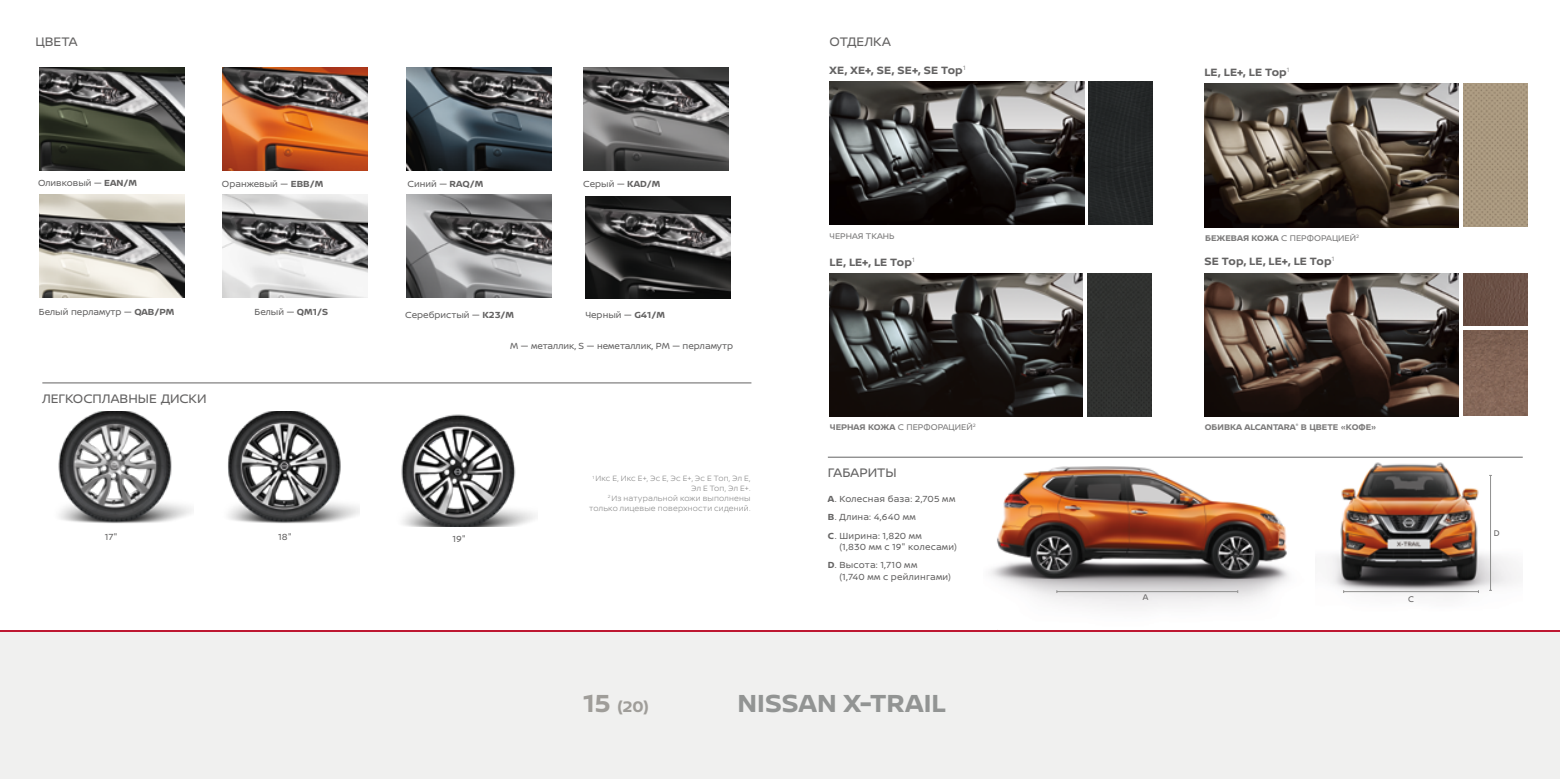
<style>
.page{position:relative;width:1560px;height:780px;background:#fff}
.page>*{position:absolute;margin:0;border:0;box-sizing:border-box;transform-origin:0 0}
.t1{font:700 26.25px "Nissan Brand";letter-spacing:.005em;color:#929493}
.t2{font:700 16.25px "Nissan Brand";color:#9f9d99}
.t3{font:13.12px "Nissan Brand";color:#646363}
.t4{font:700 11.25px "Nissan Brand";letter-spacing:.015em;color:#646363}
.t5{font:9.38px "Nissan Brand";color:#646363}
.t6{font:9.38px/18.4px "Nissan Brand";letter-spacing:.02em;color:#646363}
.t7{font:9.38px "Nissan Brand";letter-spacing:.025em;color:#646363}
.t8{font:8.75px "Nissan Brand";color:#7c7b7b}
.t9{font:700 8.75px "Nissan Brand";color:#7c7b7b}
.t10{font:8.75px "Nissan Brand";color:#646363;scale:.95 1}
.t11{font:300 8.12px/9.8px "Nissan Brand";letter-spacing:.025em;color:#878787;text-align:right}
.s1{font-weight:700}
.s2{font-size:26.25px}
</style>
<div class="page">
<img style="left:58px;top:411px;width:302px;height:112px">
<img style="left:401px;top:414px;width:135px;height:112px">
<div style="left:1088px;top:81px;width:64px;height:144px;background:#232627"></div>
<img style="left:829px;top:81px;width:254px;height:144px">
<img style="left:983px;top:456px;width:332px;height:153px">
<img style="left:1315px;top:456px;width:207px;height:141px">
<img style="left:39px;top:68px;width:145px;height:102px">
<img style="left:223px;top:68px;width:145px;height:102px">
<img style="left:39px;top:194px;width:145px;height:103px">
<img style="left:223px;top:194px;width:145px;height:103px">
<img style="left:406px;top:194px;width:145px;height:103px">
<img style="left:583px;top:68px;width:145px;height:102px">
<img style="left:585px;top:196px;width:145px;height:103px">
<img style="left:406px;top:68px;width:145px;height:102px">
<img style="left:1463px;top:330px;width:63px;height:85px">
<img style="left:1204px;top:273px;width:254px;height:143px">
<img style="left:1463px;top:273px;width:63px;height:52px">
<div style="left:1087px;top:273px;width:63px;height:143px;background:#303130"></div>
<img style="left:829px;top:273px;width:253px;height:143px">
<hr style="left:827px;top:457px;width:695px;height:1px;background:#646363">
<hr style="left:42px;top:382px;width:709px;height:1px;background:#646363">
<hr style="left:1489px;top:475px;width:1px;height:115px;background:#90908f">
<hr style="left:1343px;top:591px;width:135px;height:1px;background:#90908f">
<hr style="left:1056px;top:591px;width:181px;height:1px;background:#90908f">
<img style="left:1463px;top:83px;width:63px;height:143px">
<img style="left:1204px;top:84px;width:254px;height:143px">
<div style="left:0;top:630px;width:1559px;height:16px;background:#bd1731"></div>
<div style="left:0;top:632px;width:1559px;height:146px;background:#f0f0ef"></div>
<h3 class="t3" style="left:35px;top:32px;width:44px">ЦВЕТА</h3>
<p class="t5" style="left:38px;top:176px;width:101px">Оливковый — <span class="s1">EAN/M</span></p>
<p class="t5" style="left:222px;top:177px;width:103px">Оранжевый — <span class="s1">EBB/M</span></p>
<p class="t5" style="left:407px;top:177px;width:77px">Синий — <span class="s1">RAQ/M</span></p>
<p class="t5" style="left:583px;top:177px;width:79px">Серый — <span class="s1">KAD/M</span></p>
<p class="t5" style="left:39px;top:305px;width:137px">Белый перламутр — <span class="s1">QAB/PM</span></p>
<p class="t5" style="left:254px;top:305px;width:75px">Белый — <span class="s1">QM1/S</span></p>
<p class="t5" style="left:405px;top:308px;width:110px">Серебристый — <span class="s1">K23/M</span></p>
<p class="t5" style="left:585px;top:308px;width:81px">Черный — <span class="s1">G41/M</span></p>
<p class="t5" style="left:510px;top:339px;width:224px">M — металлик, S — неметаллик, PM — перламутр</p>
<h3 class="t3" style="left:42px;top:389px;width:166px">ЛЕГКОСПЛАВНЫЕ ДИСКИ</h3>
<p class="t5" style="left:105px;top:530px;width:14px">17"</p>
<p class="t5" style="left:278px;top:530px;width:15px">18"</p>
<p class="t5" style="left:452px;top:531px;width:15px">19"</p>
<p class="t11" style="left:589px;top:473px;width:163px"><sup>1</sup> Икс Е, Икс Е+, Эс Е, Эс Е+, Эс Е Топ, Эл Е,<br>Эл Е Топ, Эл Е+.<br><sup>2</sup> Из натуральной кожи выполнены только лицевые поверхности сидений.</p>
<h3 class="t3" style="left:829px;top:32px;width:63px">ОТДЕЛКА</h3>
<p class="t4" style="left:829px;top:62px;width:137px">XE, XE+, SE, SE+, SE Top<sup>1</sup></p>
<p class="t4" style="left:1204px;top:64px;width:87px">LE, LE+, LE Top<sup>1</sup></p>
<p class="t8" style="left:829px;top:229px;width:66px">ЧЕРНАЯ ТКАНЬ</p>
<p class="t8" style="left:1204px;top:231px;width:155px"><span class="s1">БЕЖЕВАЯ КОЖА</span> С ПЕРФОРАЦИЕЙ<sup>2</sup></p>
<p class="t4" style="left:829px;top:254px;width:87px">LE, LE+, LE Top<sup>1</sup></p>
<p class="t8" style="left:829px;top:421px;width:147px"><span class="s1">ЧЕРНАЯ КОЖА</span> С ПЕРФОРАЦИЕЙ<sup>2</sup></p>
<h3 class="t3" style="left:827px;top:463px;width:70px">ГАБАРИТЫ</h3>
<p class="t6" style="left:827px;top:489px;width:129px"><span class="s1">A</span>. Колесная база: 2,705 мм<br><span class="s1">B</span>. Длина: 4,640 мм<br><span class="s1">C</span>. Ширина: 1,820 мм</p>
<p class="t6" style="left:827px;top:537px;width:131px;text-indent:12px">(1,830 мм с 19" колесами)<br><span class="s1">D</span>. Высота: 1,710 мм</p>
<p class="t7" style="left:839px;top:569px;width:113px">(1,740 мм с рейлингами)</p>
<p class="t4" style="left:1204px;top:253px;width:131px">SE Top, LE, LE+, LE Top<sup>1</sup></p>
<p class="t9" style="left:1204px;top:421px;width:173px">ОБИВКА ALCANTARA<sup>®</sup> В ЦВЕТЕ «КОФЕ»</p>
<p class="t10" style="left:1142px;top:590px;width:7px">A</p>
<p class="t10" style="left:1407px;top:592px;width:8px">C</p>
<h2 class="t2" style="left:583px;top:695px;width:67px"><span class="s2">15</span> (20)</h2>
<h1 class="t1" style="left:737px;top:684px;width:210px">NISSAN X-TRAIL</h1>
<p class="t10" style="left:1493px;top:526px;width:8px">D</p>
</div>
